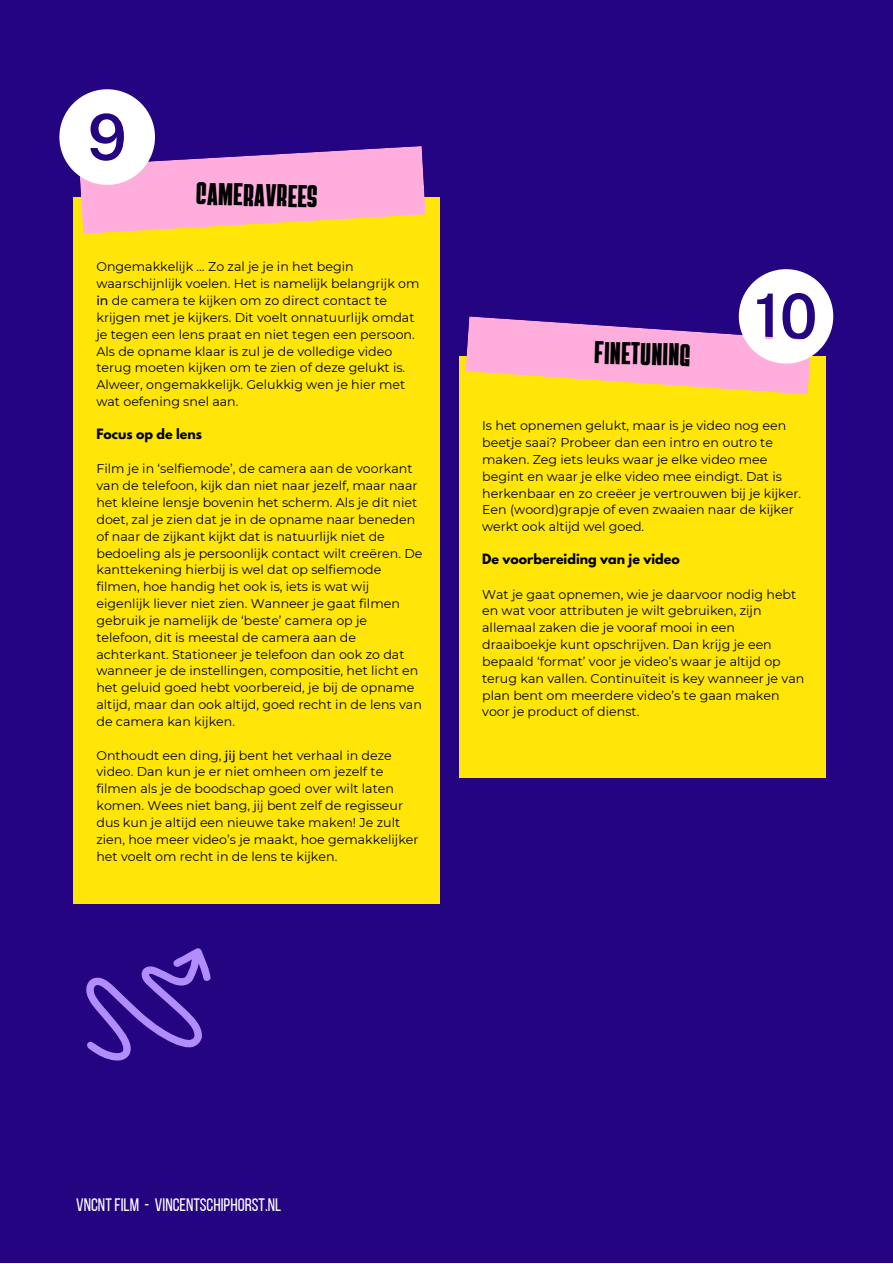
<style>
.page{position:relative;width:893px;height:1264px;background:#fff}
.page>*{position:absolute;margin:0;border:0;box-sizing:border-box;transform-origin:0 0}
.t1{font:31.5px "Bridge";color:#000}
.t2{font:18px "Bebas Neue";color:#fff}
.t3{font:12.6px/16.8px "Montserrat";color:#000}
.t4{font:700 12.6px "League Spartan";color:#000}
.s1{font-weight:500}
</style>
<div class="page">
<div style="left:0;top:0;width:892px;height:1262px;background:#250482"></div>
<div style="left:73px;top:197px;width:366px;height:706px;background:#ffe608"></div>
<div style="left:459px;top:355px;width:366px;height:422px;background:#ffe608"></div>
<svg style="left:86px;top:948px;width:124px;height:113px"></svg>
<svg style="left:59px;top:89px;width:366px;height:145px"></svg>
<svg style="left:465px;top:269px;width:368px;height:125px"></svg>
<h1 class="t1" style="left:196px;top:179px;width:123px;rotate:2deg">CAMERAVREES</h1>
<p class="t3" style="left:96px;top:258px;width:324px">Ongemakkelijk … Zo zal je je in het begin waarschijnlijk voelen. Het is namelijk belangrijk om <span class="s1">in</span> de camera te kijken om zo direct contact te krijgen met je kijkers. Dit voelt onnatuurlijk omdat je tegen een lens praat en niet tegen een persoon.<br>Als de opname klaar is zul je de volledige video terug moeten kijken om te zien of deze gelukt is.<br>Alweer, ongemakkelijk. Gelukkig wen je hier met wat oefening snel aan.</p>
<p class="t4" style="left:96px;top:427px;width:107px">Focus op de lens</p>
<p class="t3" style="left:96px;top:460px;width:327px">Film je in ‘selfiemode’, de camera aan de voorkant van de telefoon, kijk dan niet naar jezelf, maar naar het kleine lensje bovenin het scherm. Als je dit niet doet, zal je zien dat je in de opname naar beneden of naar de zijkant kijkt dat is natuurlijk niet de bedoeling als je persoonlijk contact wilt creëren. De kanttekening hierbij is wel dat op selfiemode filmen, hoe handig het ook is, iets is wat wij eigenlijk liever niet zien. Wanneer je gaat filmen gebruik je namelijk de ‘beste’ camera op je telefoon, dit is meestal de camera aan de achterkant. Stationeer je telefoon dan ook zo dat wanneer je de instellingen, compositie, het licht en het geluid goed hebt voorbereid, je bij de opname altijd, maar dan ook altijd, goed recht in de lens van de camera kan kijken.</p>
<p class="t3" style="left:96px;top:746px;width:323px">Onthoudt een ding, <span class="s1">jij</span> bent het verhaal in deze video. Dan kun je er niet omheen om jezelf te filmen als je de boodschap goed over wilt laten komen. Wees niet bang, jij bent zelf de regisseur dus kun je altijd een nieuwe take maken! Je zult zien, hoe meer video’s je maakt, hoe gemakkelijker het voelt om recht in de lens te kijken.</p>
<h1 class="t1" style="left:594px;top:338px;width:98px;rotate:2deg">FINETUNING</h1>
<p class="t3" style="left:482px;top:417px;width:320px">Is het opnemen gelukt, maar is je video nog een beetje saai? Probeer dan een intro en outro te maken. Zeg iets leuks waar je elke video mee begint en waar je elke video mee eindigt. Dat is herkenbaar en zo creëer je vertrouwen bij je kijker.<br>Een (woord)grapje of even zwaaien naar de kijker werkt ook altijd wel goed.</p>
<p class="t4" style="left:482px;top:552px;width:199px">De voorbereiding van je video</p>
<p class="t3" style="left:482px;top:585px;width:324px">Wat je gaat opnemen, wie je daarvoor nodig hebt en wat voor attributen je wilt gebruiken, zijn allemaal zaken die je vooraf mooi in een draaiboekje kunt opschrijven. Dan krijg je een bepaald ‘format’ voor je video’s waar je altijd op terug kan vallen. Continuïteit is key wanneer je van plan bent om meerdere video’s te gaan maken voor je product of dienst.</p>
<h2 class="t2" style="left:76px;top:1197px;width:206px">VNCNT FILM - VINCENTSCHIPHORST.NL</h2>
</div>
